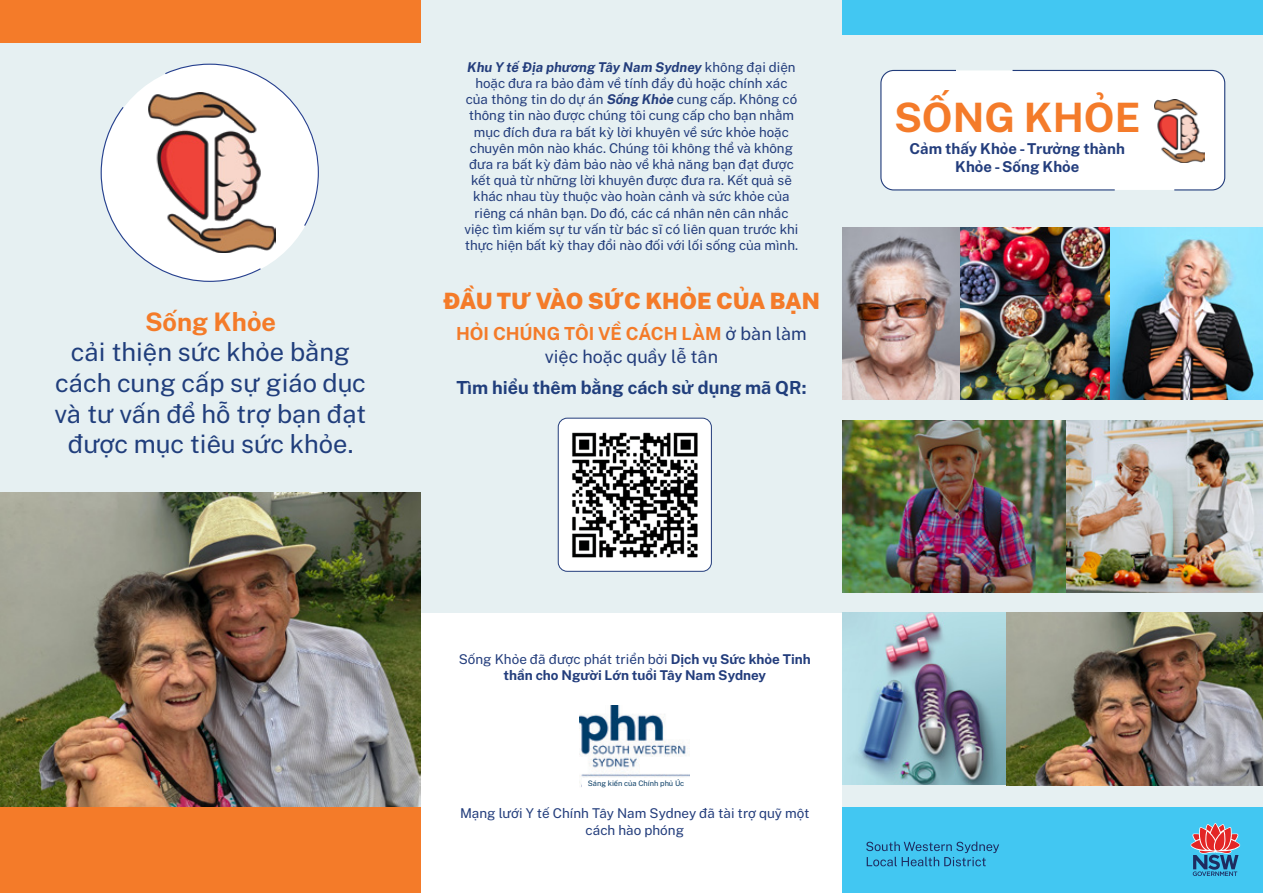
<style>
.page{position:relative;width:1263px;height:893px;background:#fff}
.page>*{position:absolute;margin:0;border:0;box-sizing:border-box;transform-origin:0 0}
.t1{font:700 40.5px "Public Sans";color:#f47b2a}
.t2{font:25.5px/30.6px "Public Sans";color:#203e7c;text-align:center}
.t3{font:700 25.5px "Public Sans";color:#f47b29}
.t4{font:900 22.5px "Public Sans";color:#f47b29}
.t5{font:18px/22.5px "Public Sans";color:#233d7c;text-align:center}
.t6{font:700 18px "Public Sans";color:#203e7c}
.t7{font:700 15px/18px "Public Sans";color:#233d7c;text-align:center}
.t8{font:13.5px/16.2px "Public Sans";color:#233d7c;text-align:center}
.t9{font:700 13.5px/16.2px "Public Sans";color:#233d7c;text-align:center}
.t10{font:7.5px "Public Sans";color:#0c3f67}
.s1{font-weight:700;font-style:italic}
.s2{font-weight:700;color:#f47b29}
.s3{font-weight:400}
</style>
<div class="page">
<div style="left:842px;top:0;width:421px;height:893px;background:#e6f0f2"></div>
<div style="left:421px;top:0;width:421px;height:613px;background:#e6f0f2"></div>
<div style="left:0;top:0;width:421px;height:613px;background:#e6f0f2"></div>
<div style="left:0;top:0;width:421px;height:43px;background:#f47b29"></div>
<div style="left:842px;top:0;width:421px;height:34px;background:#42c7f2"></div>
<div style="left:842px;top:808px;width:421px;height:85px;background:#42c7f2"></div>
<img style="left:580px;top:705px;width:110px;height:82px">
<img style="left:842px;top:227px;width:224px;height:172px">
<img style="left:1065px;top:420px;width:198px;height:172px">
<img style="left:842px;top:613px;width:421px;height:172px">
<img style="left:1066px;top:227px;width:197px;height:172px">
<img style="left:842px;top:420px;width:223px;height:172px">
<div style="left:880px;top:69px;width:346px;height:122px;background:#fff"></div>
<img style="left:0;top:493px;width:421px;height:315px">
<div style="left:558px;top:418px;width:153px;height:153px;background:#fff;border-radius:9px"></div>
<div style="left:558px;top:418px;width:154px;height:154px;border:1px solid #233d7c;border-radius:9px"></div>
<div style="left:0;top:808px;width:421px;height:85px;background:#f47b29"></div>
<svg style="left:100px;top:63px;width:219px;height:219px"></svg>
<img style="left:1155px;top:99px;width:49px;height:63px">
<svg style="left:1191px;top:823px;width:49px;height:53px"></svg>
<svg style="left:866px;top:841px;width:133px;height:25px"></svg>
<div style="left:582px;top:779px;width:108px;height:10px;background:#fff"></div>
<img style="left:572px;top:432px;width:126px;height:126px">
<p class="t3" style="left:145px;top:303px;width:132px">Sống Khỏe</p>
<p class="t2" style="left:55px;top:335px;width:313px">cải thiện sức khỏe bằng cách cung cấp sự giáo dục và tư vấn để hỗ trợ bạn đạt được mục tiêu sức khỏe.</p>
<p class="t8" style="left:464px;top:58px;width:336px"><span class="s1">Khu Y tế Địa phương Tây Nam Sydney</span> không đại diện hoặc đưa ra bảo đảm về tính đầy đủ hoặc chính xác của thông tin do dự án <span class="s1">Sống Khỏe</span> cung cấp. Không có thông tin nào được chúng tôi cung cấp cho bạn nhằm mục đích đưa ra bất kỳ lời khuyên về sức khỏe hoặc chuyên môn nào khác. Chúng tôi không thể và không đưa ra bất kỳ đảm bảo nào về khả năng bạn đạt được kết quả từ những lời khuyên được đưa ra. Kết quả sẽ khác nhau tùy thuộc vào hoàn cảnh và sức khỏe của riêng cá nhân bạn. Do đó, các cá nhân nên cân nhắc việc tìm kiếm sự tư vấn từ bác sĩ có liên quan trước khi thực hiện bất kỳ thay đổi nào đối với lối sống của mình.</p>
<p class="t4" style="left:443px;top:285px;width:379px">ĐẦU TƯ VÀO SỨC KHỎE CỦA BẠN</p>
<p class="t5" style="left:456px;top:322px;width:352px"><span class="s2">HỎI CHÚNG TÔI VỀ CÁCH LÀM</span> ở bàn làm việc hoặc quầy lễ tân</p>
<p class="t6" style="left:456px;top:374px;width:352px">Tìm hiểu thêm bằng cách sử dụng mã QR:</p>
<p class="t1" style="left:894px;top:88px;width:248px">SỐNG KHỎE</p>
<p class="t7" style="left:909px;top:139px;width:217px">Cảm thấy Khỏe - Trưởng thành<br>Khỏe - Sống Khỏe</p>
<p class="t9" style="left:459px;top:650px;width:353px"><span class="s3">Sống Khỏe đã được phát triển bởi</span> Dịch vụ Sức khỏe Tinh thần cho Người Lớn tuổi Tây Nam Sydney</p>
<p class="t10" style="left:588px;top:778px;width:98px">Sáng kiến của Chính phủ Úc</p>
<p class="t8" style="left:460px;top:804px;width:351px">Mạng lưới Y tế Chính Tây Nam Sydney đã tài trợ quỹ một cách hào phóng</p>
</div>
